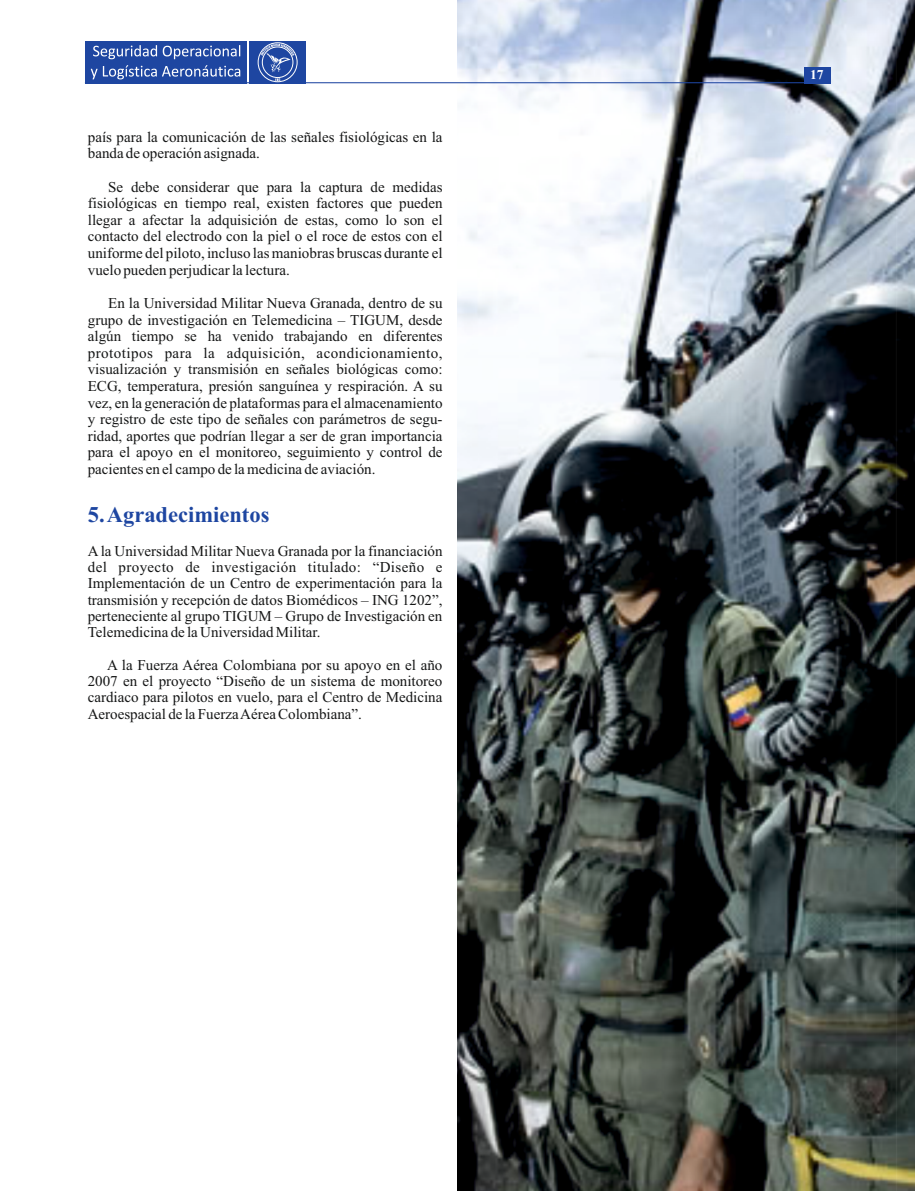
<style>
.page{position:relative;width:915px;height:1191px;background:#fff}
.page>*{position:absolute;margin:0;border:0;box-sizing:border-box;transform-origin:0 0}
.t1{font:700 22.5px "Times New Roman";color:#1e46a1}
.t2{font:15px/16.6px "Times New Roman";color:#151616;text-align:justify}
.t3{font:700 13.5px "Times New Roman";color:#fff}
</style>
<div class="page">
<img style="left:457px;top:0;width:457px;height:1191px">
<hr style="left:85px;top:82px;width:744px;height:1px;background:#1e46a1">
<div style="left:85px;top:41px;width:161px;height:42px;background:#1e46a1"></div>
<div style="left:249px;top:41px;width:57px;height:42px;background:#1e46a1"></div>
<svg style="left:91px;top:45px;width:149px;height:34px"></svg>
<div style="left:803px;top:67px;width:26px;height:16px;background:#1e46a1"></div>
<div style="left:257px;top:42px;width:40px;height:40px;border:1px solid #fff;border-radius:50%"></div>
<div style="left:262px;top:47px;width:31px;height:31px;border:1px solid #fff;border-radius:50%"></div>
<svg style="left:260px;top:44px;width:34px;height:28px"></svg>
<p class="t2" style="left:88px;top:130px;width:356px">país para la comunicación de las señales fisiológicas en la banda de operación asignada.</p>
<p class="t2" style="left:88px;top:180px;width:356px;text-indent:20px">Se debe considerar que para la captura de medidas fisiológicas en tiempo real, existen factores que pueden llegar a afectar la adquisición de estas, como lo son el contacto del electrodo con la piel o el roce de estos con el uniforme del piloto, incluso las maniobras bruscas durante el vuelo pueden perjudicar la lectura.</p>
<p class="t2" style="left:88px;top:296px;width:356px;text-indent:20px">En la Universidad Militar Nueva Granada, dentro de su grupo de investigación en Telemedicina – TIGUM, desde algún tiempo se ha venido trabajando en diferentes prototipos para la adquisición, acondicionamiento, visualización y transmisión en señales biológicas como:<br>ECG, temperatura, presión sanguínea y respiración. A su vez, en la generación de plataformas para el almacenamiento y registro de este tipo de señales con parámetros de segu&shy;ridad, aportes que podrían llegar a ser de gran importancia para el apoyo en el monitoreo, seguimiento y control de pacientes en el campo de la medicina de aviación.</p>
<h1 class="t1" style="left:88px;top:506px;width:183px">5. Agradecimientos</h1>
<p class="t2" style="left:88px;top:544px;width:356px;line-height:16.2px">Ala Universidad Militar Nueva Granada por la financiación del proyecto de investigación titulado: “Diseño e Implementación de un Centro de experimentación para la transmisión y recepción de datos Biomédicos – ING 1202”, perteneciente al grupo TIGUM – Grupo de Investigación en Telemedicina de la Universidad Militar.</p>
<p class="t2" style="left:88px;top:658px;width:356px;line-height:16.2px;text-indent:19px">A la Fuerza Aérea Colombiana por su apoyo en el año 2007 en el proyecto “Diseño de un sistema de monitoreo cardiaco para pilotos en vuelo, para el Centro de Medicina Aeroespacial de la Fuerza Aérea Colombiana”.</p>
<p class="t3" style="left:809px;top:70px;width:15px">17</p>
</div>
